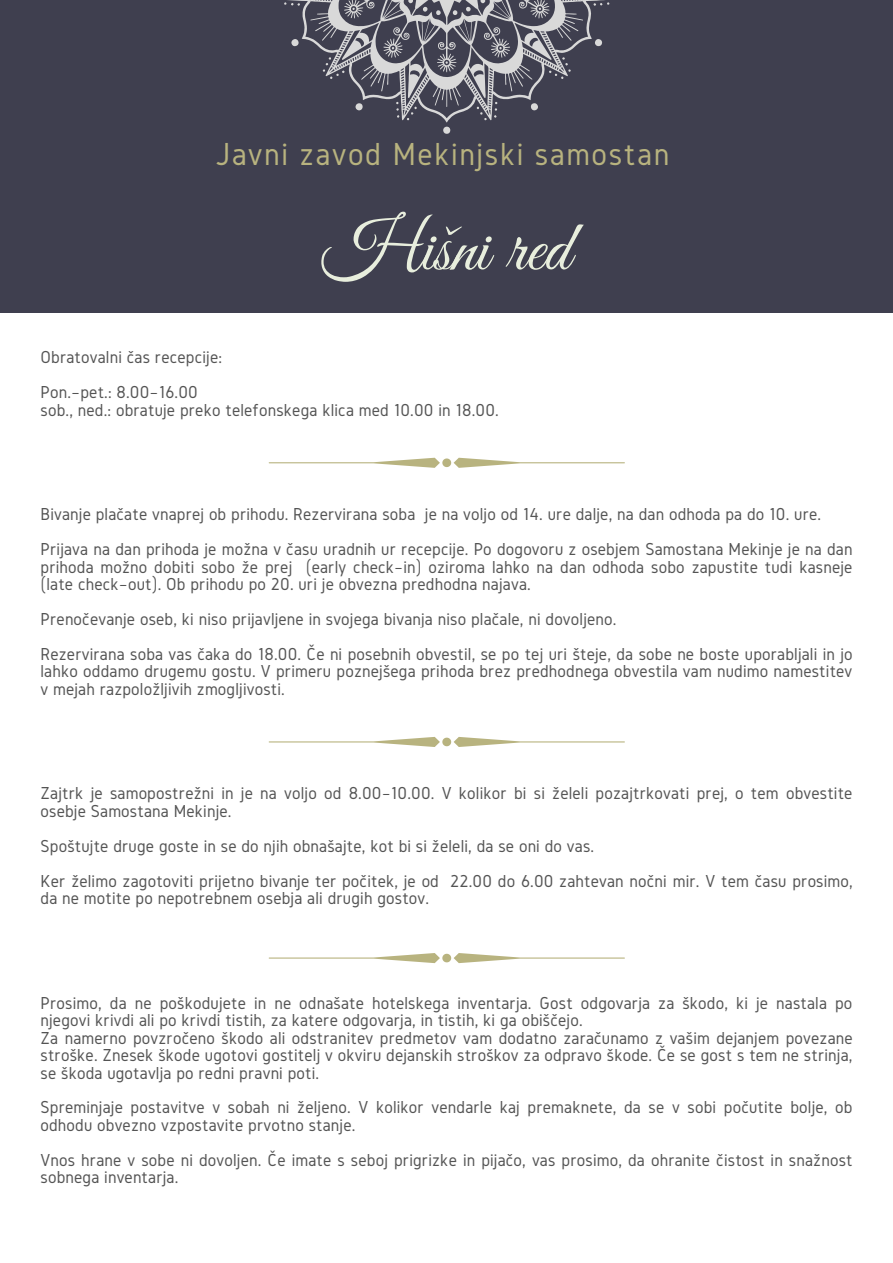
<style>
.page{position:relative;width:893px;height:1263px;background:#fff}
.page>*{position:absolute;margin:0;border:0;box-sizing:border-box;transform-origin:0 0}
.t1{font:72px "Great Vibes";color:#e8eedd}
.t2{font:33.08px "Gidole";letter-spacing:.05em;color:#b8b37f}
.t3{font:18px/17.5px "Gidole";letter-spacing:.01em;color:#545454}
</style>
<div class="page">
<div style="left:0;top:0;width:893px;height:312px;background:#3f3f4f"></div>
<svg style="left:284px;top:0;width:326px;height:134px"></svg>
<svg style="left:269px;top:458px;width:356px;height:10px"></svg>
<svg style="left:269px;top:737px;width:356px;height:10px"></svg>
<svg style="left:269px;top:953px;width:356px;height:10px"></svg>
<p class="t2" style="left:216px;top:136px;width:455px">Javni zavod Mekinjski samostan</p>
<p class="t1" style="left:322px;top:208px;width:250px">Hišni red</p>
<p class="t3" style="left:41px;top:348px;width:183px">Obratovalni čas recepcije:</p>
<p class="t3" style="left:41px;top:383px;width:159px">Pon.–pet.: 8.00–16.00</p>
<p class="t3" style="left:41px;top:400px;width:460px">sob., ned.: obratuje preko telefonskega klica med 10.00 in 18.00.</p>
<p class="t3" style="left:41px;top:505px;width:782px">Bivanje plačate vnaprej ob prihodu. Rezervirana soba je na voljo od 14. ure dalje, na dan odhoda pa do 10. ure.</p>
<p class="t3" style="left:41px;top:540px;width:813px;text-align:justify">Prijava na dan prihoda je možna v času uradnih ur recepcije. Po dogovoru z osebjem Samostana Mekinje je na dan prihoda možno dobiti sobo že prej (early check–in) oziroma lahko na dan odhoda sobo zapustite tudi kasneje (late check–out). Ob prihodu po 20. uri je obvezna predhodna najava.</p>
<p class="t3" style="left:41px;top:610px;width:577px">Prenočevanje oseb, ki niso prijavljene in svojega bivanja niso plačale, ni dovoljeno.</p>
<p class="t3" style="left:41px;top:645px;width:813px;text-align:justify">Rezervirana soba vas čaka do 18.00. Če ni posebnih obvestil, se po tej uri šteje, da sobe ne boste uporabljali in jo lahko oddamo drugemu gostu. V primeru poznejšega prihoda brez predhodnega obvestila vam nudimo namestitev v mejah razpoložljivih zmogljivosti.</p>
<p class="t3" style="left:41px;top:784px;width:813px">Zajtrk je samopostrežni in je na voljo od 8.00–10.00. V kolikor bi si želeli pozajtrkovati prej, o tem obvestite osebje Samostana Mekinje.</p>
<p class="t3" style="left:41px;top:837px;width:555px">Spoštujte druge goste in se do njih obnašajte, kot bi si želeli, da se oni do vas.</p>
<p class="t3" style="left:41px;top:871px;width:814px">Ker želimo zagotoviti prijetno bivanje ter počitek, je od 22.00 do 6.00 zahtevan nočni mir. V tem času prosimo, da ne motite po nepotrebnem osebja ali drugih gostov.</p>
<p class="t3" style="left:41px;top:994px;width:813px">Prosimo, da ne poškodujete in ne odnašate hotelskega inventarja. Gost odgovarja za škodo, ki je nastala po njegovi krivdi ali po krivdi tistih, za katere odgovarja, in tistih, ki ga obiščejo.</p>
<p class="t3" style="left:41px;top:1029px;width:813px;text-align:justify">Za namerno povzročeno škodo ali odstranitev predmetov vam dodatno zaračunamo z vašim dejanjem povezane stroške. Znesek škode ugotovi gostitelj v okviru dejanskih stroškov za odpravo škode. Če se gost s tem ne strinja, se škoda ugotavlja po redni pravni poti.</p>
<p class="t3" style="left:41px;top:1098px;width:813px">Spreminjaje postavitve v sobah ni željeno. V kolikor vendarle kaj premaknete, da se v sobi počutite bolje, ob odhodu obvezno vzpostavite prvotno stanje.</p>
<p class="t3" style="left:41px;top:1151px;width:813px">Vnos hrane v sobe ni dovoljen. Če imate s seboj prigrizke in pijačo, vas prosimo, da ohranite čistost in snažnost sobnega inventarja.</p>
</div>
